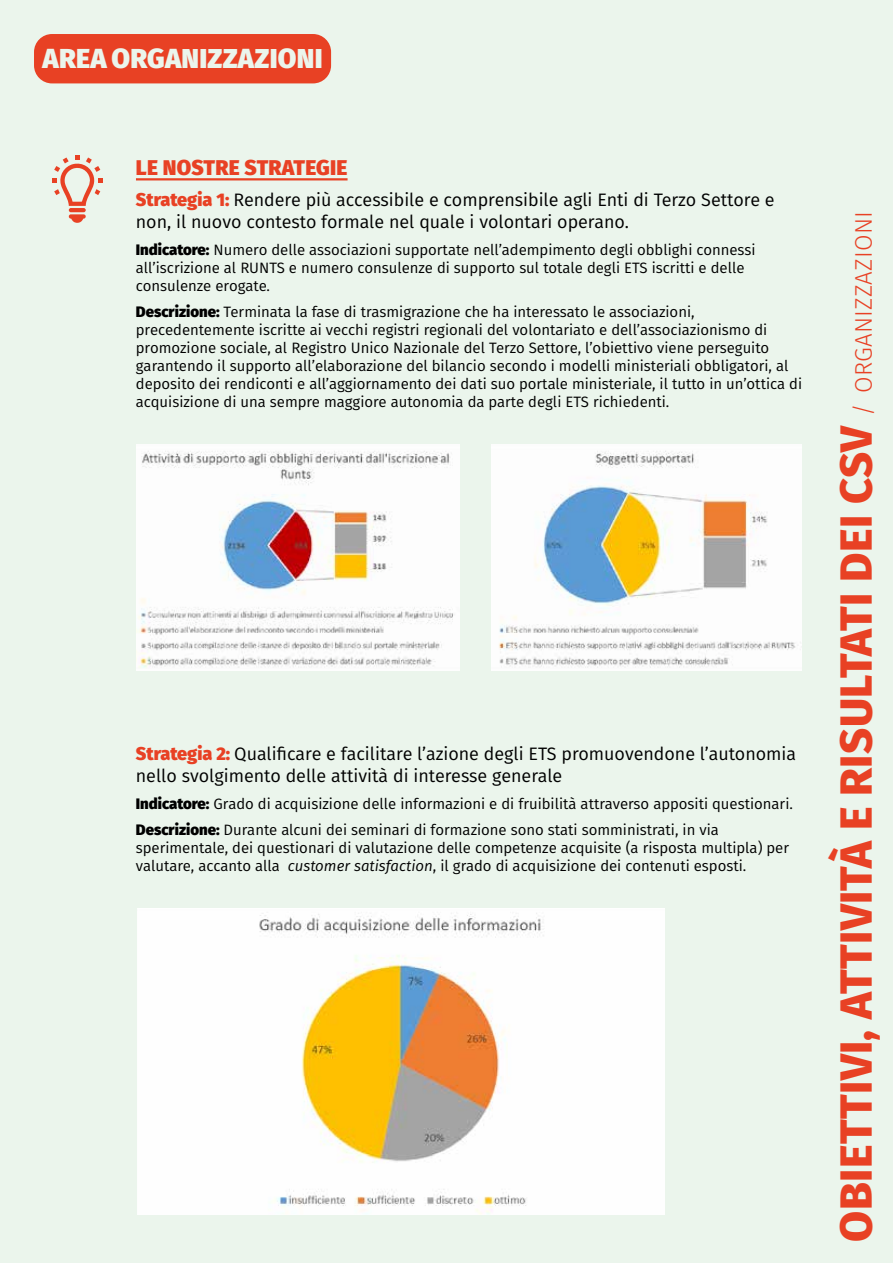
<style>
.page{position:relative;width:893px;height:1263px;background:#ebf5ec}
.page>*{position:absolute;margin:0;border:0;box-sizing:border-box;transform-origin:0 0}
.t1{font:800 45px "Fira Sans";letter-spacing:.01em;color:#e84124}
.t2{font:900 27px "Fira Sans";letter-spacing:.01em;color:#ebf5ec}
.t3{font:900 21px "Fira Sans";letter-spacing:.01em;color:#e84124}
.t4{font:18px/22.5px "Fira Sans";color:#000}
.t5{font:15px/18px "Fira Sans";color:#000}
.s1{font-weight:900;color:#e84124}
.s2{font-weight:900}
.s3{font-style:italic}
.s4{font-weight:300;font-size:24px}
</style>
<div class="page">
<hr style="left:136px;top:178px;width:212px;height:2px;background:#e84124">
<div style="left:34px;top:34px;width:297px;height:49px;background:#e84124;border-radius:18px"></div>
<svg style="left:52px;top:155px;width:51px;height:68px"></svg>
<img style="left:136px;top:445px;width:323px;height:225px">
<img style="left:491px;top:445px;width:311px;height:225px">
<img style="left:137px;top:908px;width:527px;height:306px">
<h2 class="t2" style="left:43px;top:34px;width:281px">AREA ORGANIZZAZIONI</h2>
<h3 class="t3" style="left:136px;top:149px;width:213px">LE NOSTRE STRATEGIE</h3>
<p class="t4" style="left:136px;top:188px;width:640px"><span class="s1">Strategia 1:</span> Rendere più accessibile e comprensibile agli Enti di Terzo Settore e non, il nuovo contesto formale nel quale i volontari operano.</p>
<p class="t5" style="left:136px;top:240px;width:621px"><span class="s2">Indicatore:</span> Numero delle associazioni supportate nell’adempimento degli obblighi connessi all’iscrizione al RUNTS e numero consulenze di supporto sul totale degli ETS iscritti e delle consulenze erogate.</p>
<p class="t5" style="left:136px;top:303px;width:668px"><span class="s2">Descrizione:</span> Terminata la fase di trasmigrazione che ha interessato le associazioni, precedentemente iscritte ai vecchi registri regionali del volontariato e dell’associazionismo di promozione sociale, al Registro Unico Nazionale del Terzo Settore, l’obiettivo viene perseguito garantendo il supporto all’elaborazione del bilancio secondo i modelli ministeriali obbligatori, al deposito dei rendiconti e all’aggiornamento dei dati suo portale ministeriale, il tutto in un’ottica di acquisizione di una sempre maggiore autonomia da parte degli ETS richiedenti.</p>
<p class="t4" style="left:136px;top:742px;width:662px"><span class="s1">Strategia 2:</span> Qualificare e facilitare l’azione degli ETS promuovendone l’autonomia nello svolgimento delle attività di interesse generale</p>
<p class="t5" style="left:136px;top:790px;width:659px;line-height:26.5px"><span class="s2">Indicatore:</span> Grado di acquisizione delle informazioni e di fruibilità attraverso appositi questionari.<br><span class="s2">Descrizione:</span> Durante alcuni dei seminari di formazione sono stati somministrati, in via</p>
<p class="t5" style="left:136px;top:839px;width:655px">sperimentale, dei questionari di valutazione delle competenze acquisite (a risposta multipla) per valutare, accanto alla <span class="s3">customer satisfaction</span>, il grado di acquisizione dei contenuti esposti.</p>
<h1 class="t1" style="left:817px;top:1241px;width:1032px;rotate:-90deg">OBIETTIVI, ATTIVITÀ E RISULTATI DEI CSV <span class="s4">/ ORGANIZZAZIONI</span></h1>
</div>
